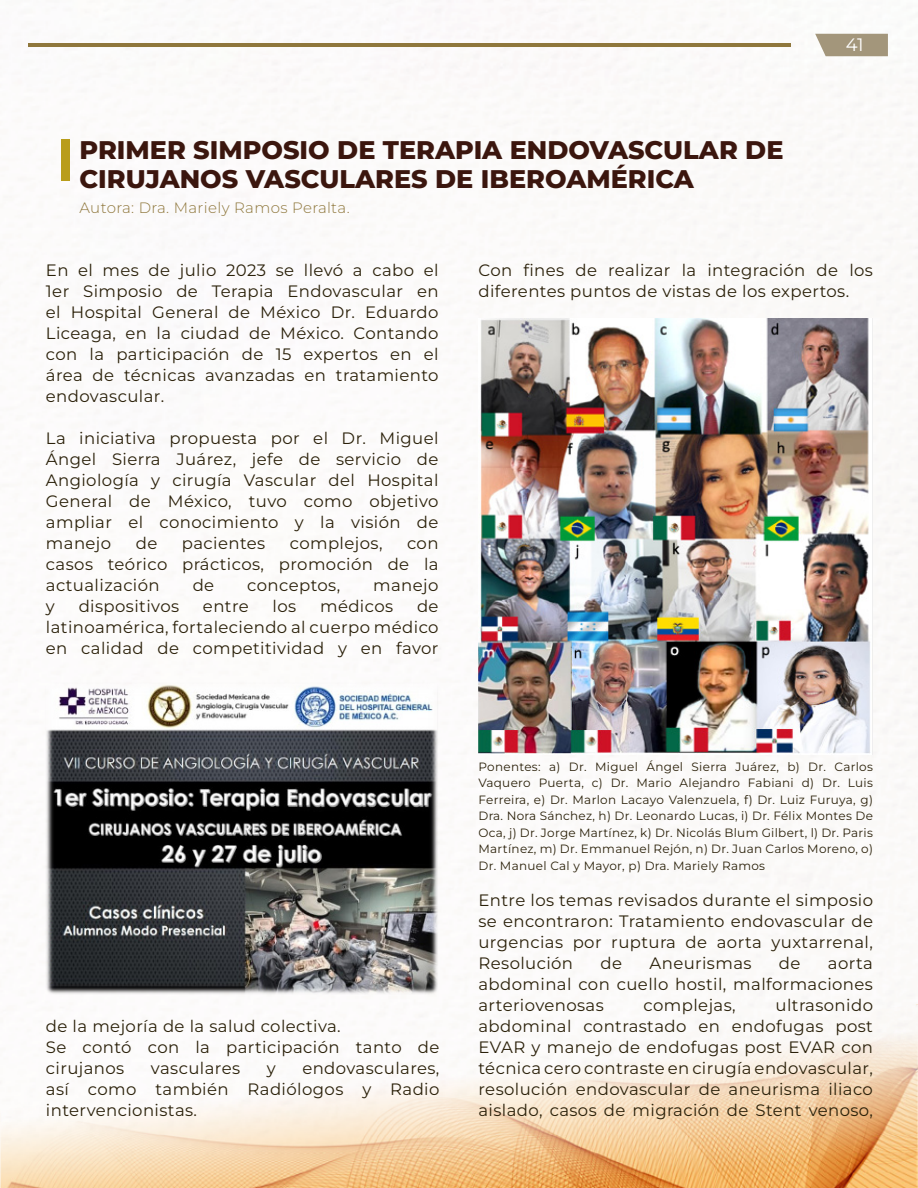
<style>
.page{position:relative;width:918px;height:1188px;background:#fff}
.page>*{position:absolute;margin:0;border:0;box-sizing:border-box;transform-origin:0 0}
.t1{font:800 25.5px/28.5px "Montserrat";color:#3b160e}
.t2{font:18px "Montserrat";color:#fff}
.t3{font:16.5px/21px "Montserrat";letter-spacing:.025em;color:#2b210a;text-align:justify}
.t4{font:300 15px "Montserrat";letter-spacing:.025em;color:#8f773c}
.t5{font:12px/16.5px "Montserrat";letter-spacing:.025em;color:#2b210a;text-align:justify}
</style>
<div class="page">
<img style="left:0;top:1005px;width:918px;height:183px">
<hr style="left:28px;top:43px;width:763px;height:4px;background:#8f773c">
<svg style="left:815px;top:34px;width:73px;height:22px"></svg>
<div style="left:62px;top:139px;width:8px;height:42px;background:#b99d1b"></div>
<img style="left:46px;top:684px;width:393px;height:311px">
<img style="left:478px;top:318px;width:395px;height:436px">
<h1 class="t1" style="left:80px;top:134px;width:706px">PRIMER SIMPOSIO DE TERAPIA ENDOVASCULAR DE<br>CIRUJANOS VASCULARES DE IBEROAMÉRICA</h1>
<p class="t4" style="left:80px;top:197px;width:272px">Autora: Dra. Mariely Ramos Peralta.</p>
<p class="t2" style="left:846px;top:32px;width:19px">41</p>
<p class="t3" style="left:46px;top:259px;width:394px">En el mes de julio 2023 se llevó a cabo el 1er Simposio de Terapia Endovascular en el Hospital General de México Dr. Eduardo Liceaga, en la ciudad de México. Contando con la participación de 15 expertos en el área de técnicas avanzadas en tratamiento endovascular.</p>
<p class="t3" style="left:46px;top:427px;width:394px">La iniciativa propuesta por el Dr. Miguel Ángel Sierra Juárez, jefe de servicio de Angiología y cirugía Vascular del Hospital General de México, tuvo como objetivo ampliar el conocimiento y la visión de manejo</p>
<p class="t3" style="left:136px;top:532px;width:23px">de</p>
<p class="t3" style="left:182px;top:532px;width:85px">pacientes</p>
<p class="t3" style="left:290px;top:532px;width:94px">complejos,</p>
<p class="t3" style="left:46px;top:532px;width:394px;text-indent:361px">con casos teórico prácticos, promoción de la actualización</p>
<p class="t3" style="left:193px;top:574px;width:23px">de</p>
<p class="t3" style="left:247px;top:574px;width:94px">conceptos,</p>
<p class="t3" style="left:373px;top:574px;width:67px">manejo</p>
<p class="t3" style="left:46px;top:595px;width:10px">y</p>
<p class="t3" style="left:79px;top:595px;width:102px">dispositivos</p>
<p class="t3" style="left:203px;top:595px;width:47px">entre</p>
<p class="t3" style="left:273px;top:595px;width:25px">los</p>
<p class="t3" style="left:320px;top:595px;width:75px">médicos</p>
<p class="t3" style="left:46px;top:595px;width:394px;text-indent:371px">de latinoamérica, fortaleciendo al cuerpo médico en calidad de competitividad y en favor</p>
<p class="t3" style="left:478px;top:259px;width:396px">Con fines de realizar la integración de los diferentes puntos de vistas de los expertos.</p>
<p class="t3" style="left:46px;top:1015px;width:395px;text-align:left">de la mejoría de la salud colectiva.<br>Se contó con la participación tanto de cirujanos</p>
<p class="t3" style="left:46px;top:1057px;width:395px;text-indent:256px">endovasculares, así como también Radiólogos y Radio intervencionistas.</p>
<p class="t3" style="left:151px;top:1057px;width:91px">vasculares</p>
<p class="t3" style="left:267px;top:1057px;width:10px">y</p>
<p class="t5" style="left:478px;top:758px;width:396px">Ponentes: a) Dr. Miguel Ángel Sierra Juárez, b) Dr. Carlos Vaquero Puerta, c) Dr. Mario Alejandro Fabiani d) Dr. Luis Ferreira, e) Dr. Marlon Lacayo Valenzuela, f) Dr. Luiz Furuya, g)<br>Dra. Nora Sánchez, h) Dr. Leonardo Lucas, i) Dr. Félix Montes De Oca, j) Dr. Jorge Martínez, k) Dr. Nicolás Blum Gilbert, l) Dr. Paris Martínez, m) Dr. Emmanuel Rejón, n) Dr. Juan Carlos Moreno, o)<br>Dr. Manuel Cal y Mayor, p) Dra. Mariely Ramos</p>
<p class="t3" style="left:478px;top:889px;width:396px">Entre los temas revisados durante el simposio se encontraron: Tratamiento endovascular de urgencias por ruptura de aorta yuxtarrenal, Resolución</p>
<p class="t3" style="left:601px;top:952px;width:23px">de</p>
<p class="t3" style="left:650px;top:952px;width:104px">Aneurismas</p>
<p class="t3" style="left:779px;top:952px;width:23px">de</p>
<p class="t3" style="left:478px;top:952px;width:396px;text-indent:349px">aorta abdominal con cuello hostil, malformaciones arteriovenosas</p>
<p class="t3" style="left:478px;top:994px;width:396px;text-indent:297px">ultrasonido abdominal contrastado en endofugas post EVAR y manejo de endofugas post EVAR con técnica cero contraste en cirugía endovascular, resolución endovascular de aneurisma iliaco aislado, casos de migración de Stent venoso,</p>
<p class="t3" style="left:644px;top:994px;width:94px">complejas,</p>
</div>
